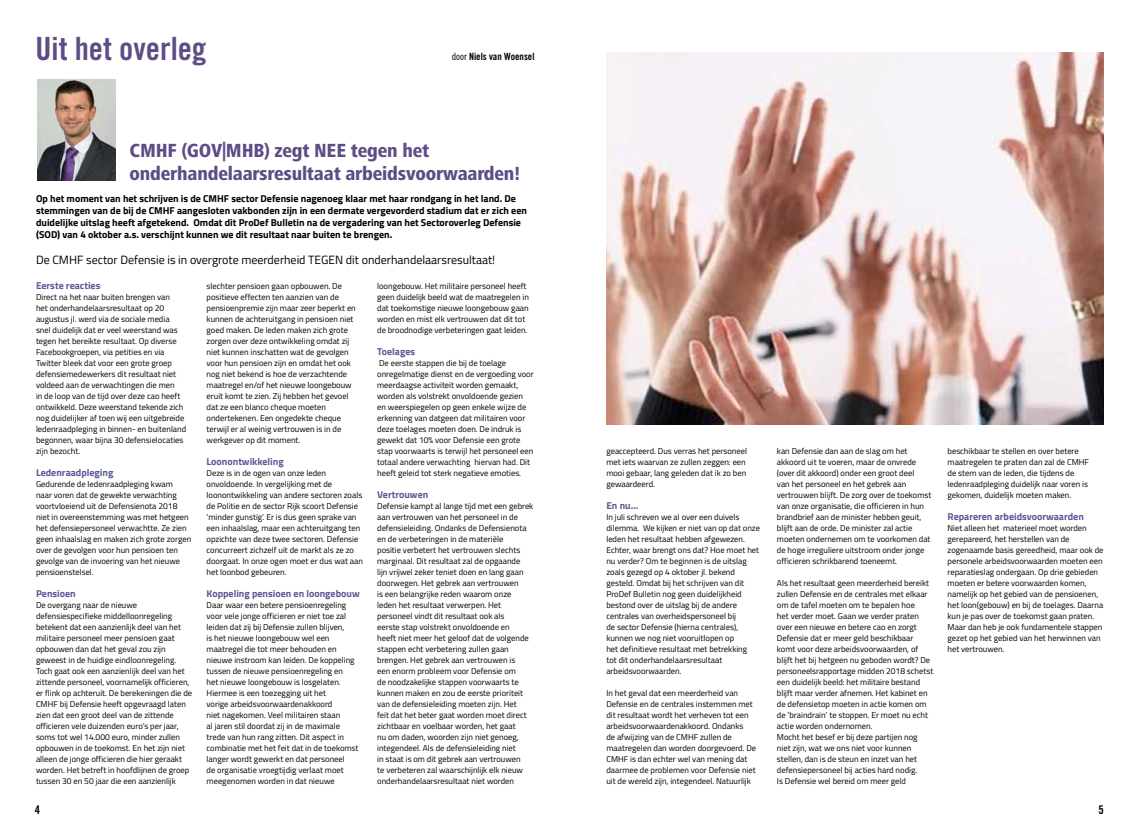
<style>
.page{position:relative;width:1140px;height:831px;background:#fff}
.page>*{position:absolute;margin:0;border:0;box-sizing:border-box;transform-origin:0 0}
.t1{font:32px "Trade Gothic Bold Cond Twenty";color:#5e4d85}
.t2{font:800 condensed 19.7px/23.6px "Frutiger Next LT";letter-spacing:-.01em;color:#5e4d85}
.t3{font:12px "Titillium Web";color:#000}
.t4{font:12px "Trade Gothic Bold Cond Twenty";color:#000}
.t5{font:700 10px/12px "Titillium Web";color:#000}
.t6{font:700 10px "Titillium Web";color:#5a5b96}
.t7{font:10px "Trade Gothic Bold Cond Twenty";color:#000}
.t8{font:8.5px/11px "Titillium Web";color:#000}
.s1{font-family:"Trade Gothic Cond Eighteen"}
</style>
<div class="page">
<img style="left:38px;top:79px;width:78px;height:101px">
<img style="left:606px;top:52px;width:498px;height:372px">
<h1 class="t1" style="left:36px;top:30px;width:172px">Uit het overleg</h1>
<p class="t7" style="left:452px;top:51px;width:84px"><span class="s1">door</span> Niels van Woensel</p>
<h2 class="t2" style="left:130px;top:138px;width:392px">CMHF (GOV|MHB) zegt NEE tegen het onderhandelaarsresultaat arbeidsvoorwaarden!</h2>
<p class="t5" style="left:36px;top:192px;width:492px">Op het moment van het schrijven is de CMHF sector Defensie nagenoeg klaar met haar rondgang in het land. De stemmingen van de bij de CMHF aangesloten vakbonden zijn in een dermate vergevorderd stadium dat er zich een duidelijke uitslag heeft afgetekend. Omdat dit ProDef Bulletin na de vergadering van het Sectoroverleg Defensie (SOD) van 4 oktober a.s. verschijnt kunnen we dit resultaat naar buiten te brengen.</p>
<h3 class="t3" style="left:36px;top:251px;width:461px">De CMHF sector Defensie is in overgrote meerderheid TEGEN dit onderhandelaarsresultaat!</h3>
<p class="t6" style="left:36px;top:278px;width:66px">Eerste reacties</p>
<p class="t8" style="left:36px;top:291px;width:152px">Direct na het naar buiten brengen van<br>het onderhandelaarsresultaat op 20 augustus jl. werd via de sociale media snel duidelijk dat er veel weerstand was tegen het bereikte resultaat. Op diverse Facebookgroepen, via petities en via Twitter bleek dat voor een grote groep defensiemedewerkers dit resultaat niet voldeed aan de verwachtingen die men<br>in de loop van de tijd over deze cao heeft ontwikkeld. Deze weerstand tekende zich nog duidelijker af toen wij een uitgebreide ledenraadpleging in binnen- en buitenland begonnen, waar bijna 30 defensielocaties zijn bezocht.</p>
<p class="t6" style="left:36px;top:465px;width:79px">Ledenraadpleging</p>
<p class="t8" style="left:36px;top:478px;width:157px">Gedurende de ledenraadpleging kwam<br>naar voren dat de gewekte verwachting voortvloeiend uit de Defensienota 2018 niet in overeenstemming was met hetgeen het defensiepersoneel verwachtte. Ze zien geen inhaalslag en maken zich grote zorgen over de gevolgen voor hun pensioen ten gevolge van de invoering van het nieuwe pensioenstelsel.</p>
<p class="t6" style="left:36px;top:586px;width:41px">Pensioen</p>
<p class="t8" style="left:36px;top:599px;width:158px">De overgang naar de nieuwe defensiespecifieke middelloonregeling betekent dat een aanzienlijk deel van het militaire personeel meer pensioen gaat opbouwen dan dat het geval zou zijn geweest in de huidige eindloonregeling.<br>Toch gaat ook een aanzienlijk deel van het zittende personeel, voornamelijk officieren, er flink op achteruit. De berekeningen die de CMHF bij Defensie heeft opgevraagd laten zien dat een groot deel van de zittende officieren vele duizenden euro’s per jaar, soms tot wel 14.000 euro, minder zullen opbouwen in de toekomst. En het zijn niet alleen de jonge officieren die hier geraakt worden. Het betreft in hoofdlijnen de groep tussen 30 en 50 jaar die een aanzienlijk</p>
<h3 class="t4" style="left:35px;top:802px;width:7px">4</h3>
<p class="t8" style="left:207px;top:280px;width:151px">slechter pensioen gaan opbouwen. De positieve effecten ten aanzien van de pensioenpremie zijn maar zeer beperkt en kunnen de achteruitgang in pensioen niet goed maken. De leden maken zich grote zorgen over deze ontwikkeling omdat zij niet kunnen inschatten wat de gevolgen voor hun pensioen zijn en omdat het ook nog niet bekend is hoe de verzachtende maatregel en/of het nieuwe loongebouw eruit komt te zien. Zij hebben het gevoel dat ze een blanco cheque moeten ondertekenen. Een ongedekte cheque terwijl er al weinig vertrouwen is in de werkgever op dit moment.</p>
<p class="t6" style="left:207px;top:454px;width:79px">Loonontwikkeling</p>
<p class="t8" style="left:207px;top:467px;width:158px">Deze is in de ogen van onze leden onvoldoende. In vergelijking met de loonontwikkeling van andere sectoren zoals de Politie en de sector Rijk scoort Defensie ‘minder gunstig’. Er is dus geen sprake van een inhaalslag, maar een achteruitgang ten opzichte van deze twee sectoren. Defensie concurreert zichzelf uit de markt als ze zo doorgaat. In onze ogen moet er dus wat aan het loonbod gebeuren.</p>
<p class="t6" style="left:207px;top:586px;width:155px">Koppeling pensioen en loongebouw</p>
<p class="t8" style="left:207px;top:599px;width:153px">Daar waar een betere pensioenregeling voor vele jonge officieren er niet toe zal leiden dat zij bij Defensie zullen blijven,<br>is het nieuwe loongebouw wel een maatregel die tot meer behouden en nieuwe instroom kan leiden. De koppeling tussen de nieuwe pensioenregeling en<br>het nieuwe loongebouw is losgelaten.<br>Hiermee is een toezegging uit het<br>vorige arbeidsvoorwaardenakkoord<br>niet nagekomen. Veel militairen staan<br>al jaren stil doordat zij in de maximale trede van hun rang zitten. Dit aspect in combinatie met het feit dat in de toekomst langer wordt gewerkt en dat personeel<br>de organisatie vroegtijdig verlaat moet meegenomen worden in dat nieuwe</p>
<p class="t8" style="left:377px;top:280px;width:153px">loongebouw. Het militaire personeel heeft geen duidelijk beeld wat de maatregelen in dat toekomstige nieuwe loongebouw gaan worden en mist elk vertrouwen dat dit tot de broodnodige verbeteringen gaat leiden.</p>
<p class="t6" style="left:377px;top:344px;width:39px">Toelages</p>
<p class="t8" style="left:377px;top:357px;width:158px">De eerste stappen die bij de toelage onregelmatige dienst en de vergoeding voor meerdaagse activiteit worden gemaakt, worden als volstrekt onvoldoende gezien en weerspiegelen op geen enkele wijze de erkenning van datgeen dat militairen voor deze toelages moeten doen. De indruk is gewekt dat 10% voor Defensie een grote stap voorwaarts is terwijl het personeel een totaal andere verwachting hiervan had. Dit heeft geleid tot sterk negatieve emoties.</p>
<p class="t6" style="left:377px;top:487px;width:53px">Vertrouwen</p>
<p class="t8" style="left:377px;top:500px;width:158px">Defensie kampt al lange tijd met een gebrek aan vertrouwen van het personeel in de defensieleiding. Ondanks de Defensienota en de verbeteringen in de materiële<br>positie verbetert het vertrouwen slechts marginaal. Dit resultaat zal de opgaande<br>lijn vrijwel zeker teniet doen en lang gaan doorwegen. Het gebrek aan vertrouwen<br>is een belangrijke reden waarom onze<br>leden het resultaat verwerpen. Het personeel vindt dit resultaat ook als<br>eerste stap volstrekt onvoldoende en<br>heeft niet meer het geloof dat de volgende stappen echt verbetering zullen gaan brengen. Het gebrek aan vertrouwen is<br>een enorm probleem voor Defensie om<br>de noodzakelijke stappen voorwaarts te kunnen maken en zou de eerste prioriteit van de defensieleiding moeten zijn. Het<br>feit dat het beter gaat worden moet direct zichtbaar en voelbaar worden, het gaat<br>nu om daden, woorden zijn niet genoeg, integendeel. Als de defensieleiding niet<br>in staat is om dit gebrek aan vertrouwen<br>te verbeteren zal waarschijnlijk elk nieuw onderhandelaarsresultaat niet worden</p>
<p class="t8" style="left:606px;top:445px;width:142px">geaccepteerd. Dus verras het personeel met iets waarvan ze zullen zeggen: een mooi gebaar, lang geleden dat ik zo ben gewaardeerd.</p>
<p class="t6" style="left:606px;top:498px;width:33px">En nu…</p>
<p class="t8" style="left:606px;top:511px;width:155px">In juli schreven we al over een duivels dilemma. We kijken er niet van op dat onze leden het resultaat hebben afgewezen.<br>Echter, waar brengt ons dat? Hoe moet het nu verder? Om te beginnen is de uitslag zoals gezegd op 4 oktober jl. bekend gesteld. Omdat bij het schrijven van dit ProDef Bulletin nog geen duidelijkheid bestond over de uitslag bij de andere centrales van overheidspersoneel bij<br>de sector Defensie (hierna centrales), kunnen we nog niet vooruitlopen op<br>het definitieve resultaat met betrekking<br>tot dit onderhandelaarsresultaat arbeidsvoorwaarden.</p>
<p class="t8" style="left:606px;top:687px;width:151px">In het geval dat een meerderheid van Defensie en de centrales instemmen met dit resultaat wordt het verheven tot een arbeidsvoorwaardenakkoord. Ondanks<br>de afwijzing van de CMHF zullen de maatregelen dan worden doorgevoerd. De CMHF is dan echter wel van mening dat daarmee de problemen voor Defensie niet uit de wereld zijn, integendeel. Natuurlijk</p>
<p class="t8" style="left:777px;top:445px;width:156px">kan Defensie dan aan de slag om het akkoord uit te voeren, maar de onvrede (over dit akkoord) onder een groot deel<br>van het personeel en het gebrek aan vertrouwen blijft. De zorg over de toekomst van onze organisatie, die officieren in hun brandbrief aan de minister hebben geuit, blijft aan de orde. De minister zal actie moeten ondernemen om te voorkomen dat de hoge irreguliere uitstroom onder jonge officieren schrikbarend toeneemt.</p>
<p class="t8" style="left:777px;top:577px;width:158px">Als het resultaat geen meerderheid bereikt zullen Defensie en de centrales met elkaar om de tafel moeten om te bepalen hoe<br>het verder moet. Gaan we verder praten over een nieuwe en betere cao en zorgt Defensie dat er meer geld beschikbaar komt voor deze arbeidsvoorwaarden, of blijft het bij hetgeen nu geboden wordt? De personeelsrapportage midden 2018 schetst een duidelijk beeld: het militaire bestand blijft maar verder afnemen. Het kabinet en de defensietop moeten in actie komen om de ’braindrain’ te stoppen. Er moet nu echt actie worden ondernomen.<br>Mocht het besef er bij deze partijen nog<br>niet zijn, wat we ons niet voor kunnen stellen, dan is de steun en inzet van het defensiepersoneel bij acties hard nodig.<br>Is Defensie wel bereid om meer geld</p>
<p class="t8" style="left:947px;top:445px;width:143px">beschikbaar te stellen en over betere maatregelen te praten dan zal de CMHF de stem van de leden, die tijdens de ledenraadpleging duidelijk naar voren is gekomen, duidelijk moeten maken.</p>
<p class="t6" style="left:947px;top:509px;width:138px">Repareren arbeidsvoorwaarden</p>
<p class="t8" style="left:947px;top:522px;width:157px">Niet alleen het materieel moet worden gerepareerd, het herstellen van de zogenaamde basis gereedheid, maar ook de personele arbeidsvoorwaarden moeten een reparatieslag ondergaan. Op drie gebieden moeten er betere voorwaarden komen, namelijk op het gebied van de pensioenen, het loon(gebouw) en bij de toelages. Daarna kun je pas over de toekomst gaan praten.<br>Maar dan heb je ook fundamentele stappen gezet op het gebied van het herwinnen van het vertrouwen.</p>
<h3 class="t4" style="left:1098px;top:802px;width:7px">5</h3>
</div>
